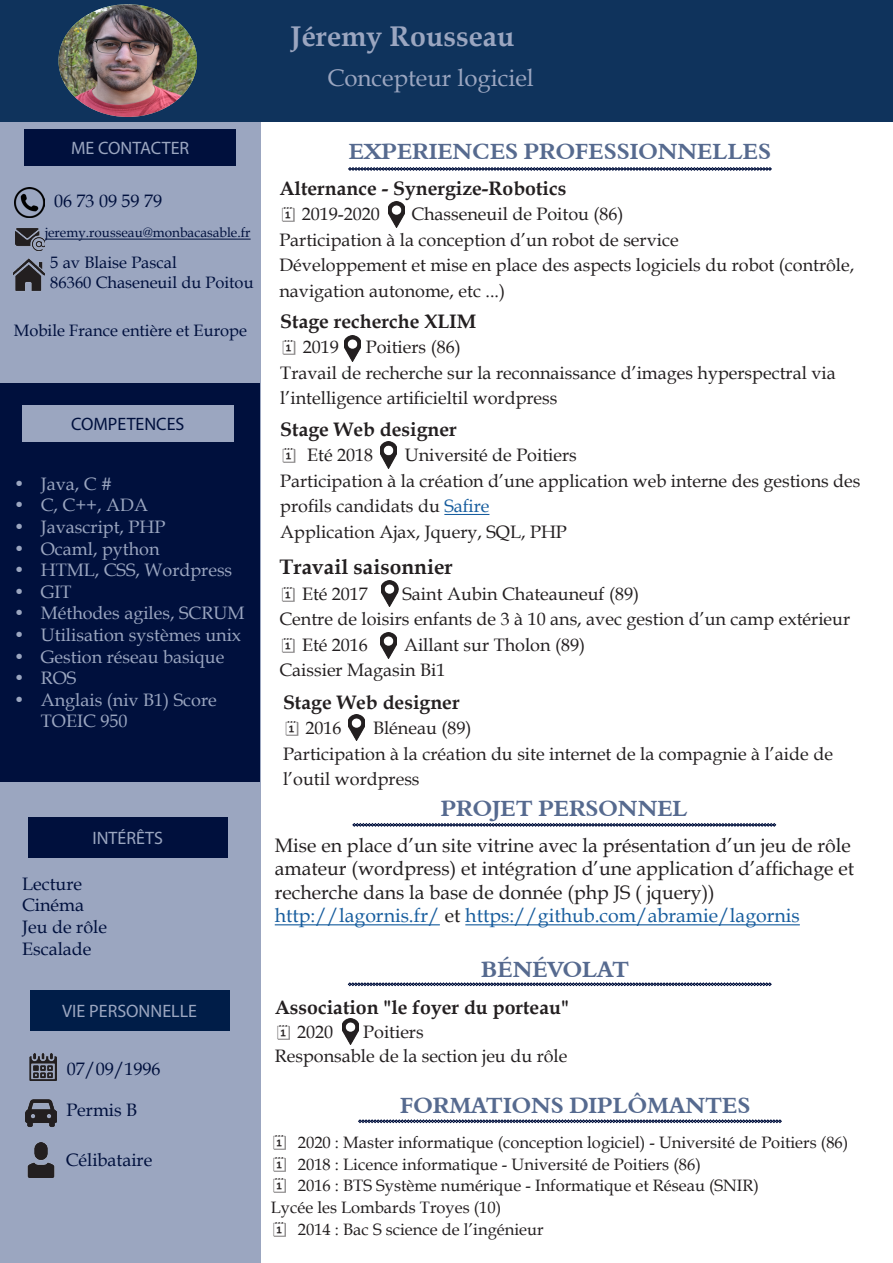
<style>
.page{position:relative;width:893px;height:1263px;background:#fff}
.page>*{position:absolute;margin:0;border:0;box-sizing:border-box;transform-origin:0 0}
.t1{font:700 28.5px "Book Antiqua";color:#9ba6c0}
.t2{font:24px "Book Antiqua";color:#9ba6c0}
.t3{font:22.5px "Aldine 401 BT Bold A";color:#566a8f}
.t4{font:700 21px "Book Antiqua";color:#231f20}
.t5{font:19.5px "Book Antiqua";color:#231f20}
.t6{font:700 19.5px "Book Antiqua";color:#231f20}
.t7{font:19.5px "Book Antiqua";color:#175d9e}
.t8{font:18px/25.5px "Book Antiqua";color:#231f20}
.t9{font:18px/21.6px "Book Antiqua";color:#9ba6c0}
.t10{font:18px "Book Antiqua";color:#00103d}
.t11{font:18px "Myriad Pro";color:#9ba6c0}
.t12{font:18px "Myriad Pro";color:#00103d}
.t13{font:16.5px "Book Antiqua";color:#231f20}
.t14{font:16.5px "Book Antiqua";color:#00103d}
.t15{font:13.5px "Book Antiqua";color:#00103d}
.s1{color:#175d9e}
.s2{color:#231f20}
</style>
<div class="page">
<div style="left:0;top:121px;width:260px;height:1142px;background:#9ba6c0"></div>
<div style="left:0;top:0;width:893px;height:121px;background:#0f335c"></div>
<svg style="left:348px;top:167px;width:424px;height:4px;background:#616b86"></svg>
<svg style="left:358px;top:1119px;width:424px;height:4px;background:#656f8a"></svg>
<img style="left:381px;top:580px;width:17px;height:26px">
<hr style="left:444px;top:514px;width:45px;height:1px;background:#175d9e">
<svg style="left:348px;top:982px;width:423px;height:4px;background:#656f8a"></svg>
<img style="left:342px;top:1019px;width:17px;height:26px">
<div style="left:25px;top:129px;width:211px;height:37px;background:#00103d"></div>
<div style="left:28px;top:818px;width:200px;height:40px;background:#00103d"></div>
<div style="left:30px;top:991px;width:200px;height:40px;background:#001d48"></div>
<img style="left:58px;top:4px;width:139px;height:113px">
<div style="left:0;top:383px;width:260px;height:398px;background:#00103d"></div>
<div style="left:22px;top:405px;width:211px;height:37px;background:#9ba6c0"></div>
<img style="left:14px;top:188px;width:31px;height:30px">
<img style="left:16px;top:228px;width:28px;height:23px">
<img style="left:13px;top:258px;width:31px;height:33px">
<hr style="left:45px;top:239px;width:206px;height:1px;background:#00103d">
<img style="left:30px;top:1054px;width:26px;height:26px">
<img style="left:26px;top:1099px;width:31px;height:28px">
<img style="left:27px;top:1142px;width:28px;height:36px">
<img style="left:388px;top:201px;width:17px;height:27px">
<img style="left:348px;top:715px;width:17px;height:26px">
<svg style="left:353px;top:823px;width:423px;height:3px"></svg>
<hr style="left:275px;top:924px;width:165px;height:1px;background:#175d9e">
<hr style="left:465px;top:924px;width:335px;height:1px;background:#175d9e">
<img style="left:380px;top:442px;width:17px;height:26px">
<img style="left:344px;top:336px;width:17px;height:26px">
<img style="left:380px;top:632px;width:17px;height:26px">
<p class="t1" style="left:291px;top:17px;width:226px">Jéremy Rousseau</p>
<p class="t11" style="left:71px;top:137px;width:120px">ME CONTACTER</p>
<p class="t10" style="left:54px;top:188px;width:109px">06 73 09 59 79</p>
<p class="t15" style="left:45px;top:223px;width:207px">jeremy.rousseau@monbacasable.fr</p>
<p class="t14" style="left:50px;top:251px;width:128px">5 av Blaise Pascal</p>
<p class="t14" style="left:50px;top:271px;width:205px">86360 Chaseneuil du Poitou</p>
<p class="t2" style="left:327px;top:61px;width:208px">Concepteur logiciel</p>
<p class="t3" style="left:349px;top:137px;width:424px">EXPERIENCES PROFESSIONNELLES</p>
<p class="t6" style="left:279px;top:175px;width:289px">Alternance - Synergize-Robotics</p>
<p class="t8" style="left:302px;top:201px;width:79px">2019-2020</p>
<p class="t8" style="left:411px;top:201px;width:214px">Chasseneuil de Poitou (86)</p>
<p class="t8" style="left:279px;top:227px;width:401px">Participation à la conception d’un robot de service</p>
<p class="t8" style="left:279px;top:252px;width:576px">Développement et mise en place des aspects logiciels du robot (contrôle,</p>
<p class="t8" style="left:279px;top:278px;width:227px">navigation autonome, etc ...)</p>
<p class="t14" style="left:14px;top:319px;width:235px">Mobile France entière et Europe</p>
<p class="t6" style="left:280px;top:308px;width:198px">Stage recherche XLIM</p>
<p class="t8" style="left:303px;top:334px;width:37px">2019</p>
<p class="t8" style="left:366px;top:334px;width:96px">Poitiers (86)</p>
<p class="t8" style="left:280px;top:359px;width:557px">Travail de recherche sur la reconnaissance d’images hyperspectral via l’intelligence artificieltil wordpress</p>
<p class="t12" style="left:71px;top:413px;width:115px">COMPETENCES</p>
<p class="t9" style="left:14px;top:472px;width:100px">• Java, C #</p>
<p class="t9" style="left:14px;top:494px;width:136px">• C, C++, ADA</p>
<p class="t9" style="left:14px;top:516px;width:153px">• Javascript, PHP</p>
<p class="t9" style="left:14px;top:537px;width:147px">• Ocaml, python</p>
<p class="t9" style="left:14px;top:559px;width:220px">• HTML, CSS, Wordpress</p>
<p class="t9" style="left:14px;top:580px;width:59px">• GIT</p>
<p class="t9" style="left:14px;top:602px;width:232px">• Méthodes agiles, SCRUM</p>
<p class="t9" style="left:14px;top:624px;width:229px">• Utilisation systèmes unix</p>
<p class="t9" style="left:14px;top:645px;width:212px">• Gestion réseau basique</p>
<p class="t9" style="left:14px;top:667px;width:64px">• ROS</p>
<p class="t9" style="left:41px;top:688px;width:177px;text-indent:-27px">• Anglais (niv B1) Score<br>TOEIC 950</p>
<p class="t11" style="left:92px;top:827px;width:72px">INTÉRÊTS</p>
<p class="t10" style="left:22px;top:871px;width:62px">Lecture</p>
<p class="t10" style="left:22px;top:893px;width:63px">Cinéma</p>
<p class="t10" style="left:22px;top:914px;width:86px">Jeu de rôle</p>
<p class="t10" style="left:22px;top:936px;width:71px">Escalade</p>
<p class="t11" style="left:62px;top:1000px;width:136px">VIE PERSONNELLE</p>
<p class="t10" style="left:67px;top:1056px;width:95px">07/09/1996</p>
<p class="t10" style="left:66px;top:1097px;width:72px">Permis B</p>
<p class="t10" style="left:66px;top:1148px;width:88px">Célibataire</p>
<p class="t6" style="left:280px;top:416px;width:178px">Stage Web designer</p>
<p class="t8" style="left:307px;top:442px;width:67px">Eté 2018</p>
<p class="t8" style="left:405px;top:442px;width:174px">Université de Poitiers</p>
<p class="t8" style="left:280px;top:467px;width:582px">Participation à la création d’une application web interne des gestions des profils candidats du <span class="s1">Safire</span></p>
<p class="t8" style="left:280px;top:518px;width:288px">Application Ajax, Jquery, SQL, PHP</p>
<p class="t4" style="left:279px;top:553px;width:175px">Travail saisonnier</p>
<p class="t8" style="left:302px;top:581px;width:67px">Eté 2017</p>
<p class="t8" style="left:403px;top:581px;width:238px">Saint Aubin Chateauneuf (89)</p>
<p class="t8" style="left:279px;top:606px;width:572px">Centre de loisirs enfants de 3 à 10 ans, avec gestion d’un camp extérieur</p>
<p class="t8" style="left:302px;top:632px;width:67px">Eté 2016</p>
<p class="t8" style="left:404px;top:632px;width:183px">Aillant sur Tholon (89)</p>
<p class="t8" style="left:279px;top:657px;width:167px">Caissier Magasin Bi1</p>
<p class="t6" style="left:283px;top:689px;width:178px">Stage Web designer</p>
<p class="t8" style="left:306px;top:715px;width:37px">2016</p>
<p class="t8" style="left:373px;top:715px;width:100px">Bléneau (89)</p>
<p class="t8" style="left:283px;top:741px;width:551px">Participation à la création du site internet de la compagnie à l’aide de l’outil wordpress</p>
<p class="t3" style="left:441px;top:795px;width:248px">PROJET PERSONNEL</p>
<p class="t5" style="left:275px;top:832px;width:578px">Mise en place d’un site vitrine avec la présentation d’un jeu de rôle</p>
<p class="t5" style="left:275px;top:855px;width:581px">amateur (wordpress) et intégration d’une application d’affichage et</p>
<p class="t5" style="left:275px;top:879px;width:441px">recherche dans la base de donnée (php JS ( jquery))</p>
<p class="t7" style="left:275px;top:902px;width:527px">http://lagornis.fr/ <span class="s2">et</span> https://github.com/abramie/lagornis</p>
<p class="t3" style="left:481px;top:956px;width:149px">BÉNÉVOLAT</p>
<p class="t6" style="left:275px;top:994px;width:296px">Association "le foyer du porteau"</p>
<p class="t8" style="left:297px;top:1018px;width:37px">2020</p>
<p class="t8" style="left:363px;top:1018px;width:62px">Poitiers</p>
<p class="t8" style="left:275px;top:1042px;width:294px">Responsable de la section jeu du rôle</p>
<p class="t3" style="left:400px;top:1091px;width:352px">FORMATIONS DIPLÔMANTES</p>
<p class="t13" style="left:298px;top:1131px;width:552px">2020 : Master informatique (conception logiciel) - Université de Poitiers (86)</p>
<p class="t13" style="left:298px;top:1153px;width:404px">2018 : Licence informatique - Université de Poitiers (86)</p>
<p class="t13" style="left:298px;top:1174px;width:463px">2016 : BTS Système numérique - Informatique et Réseau (SNIR)</p>
<p class="t13" style="left:271px;top:1196px;width:232px">Lycée les Lombards Troyes (10)</p>
<p class="t13" style="left:298px;top:1217px;width:247px">2014 : Bac S science de l’ingénieur</p>
</div>
